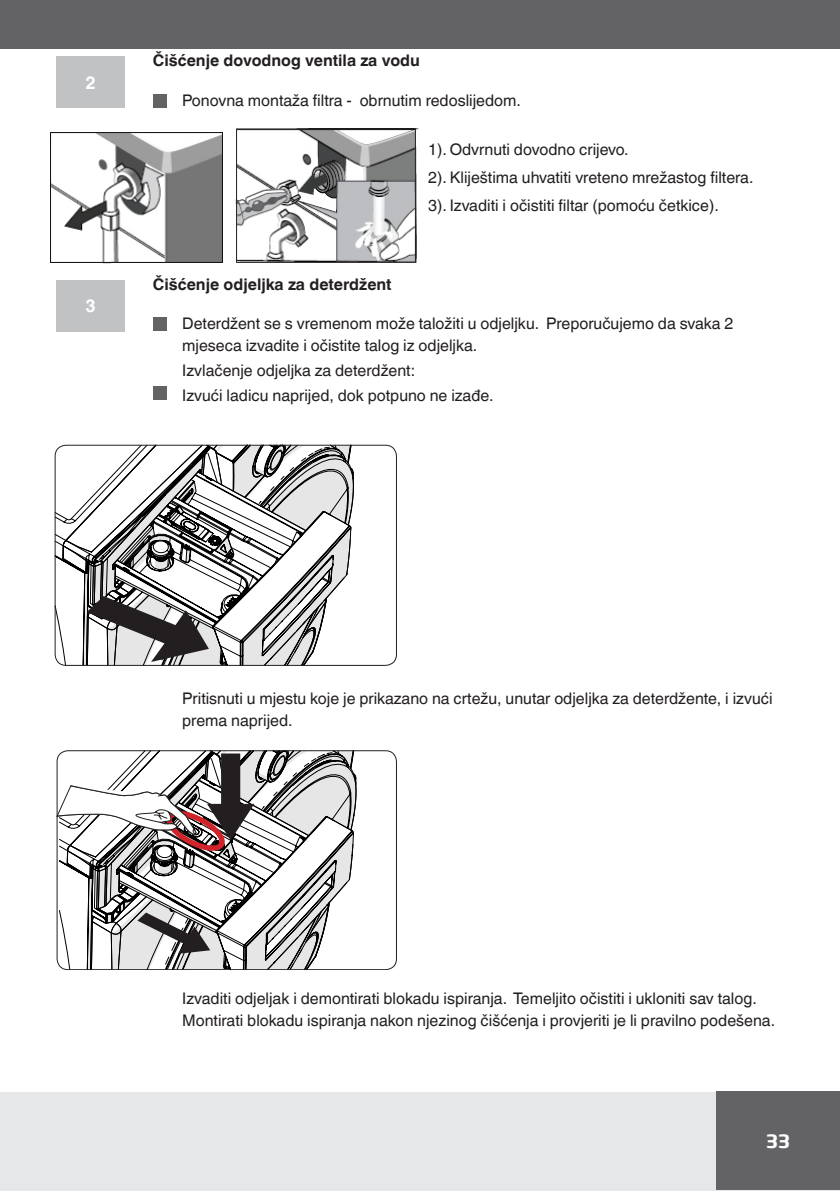
<style>
.page{position:relative;width:840px;height:1191px;background:#fff}
.page>*{position:absolute;margin:0;border:0;box-sizing:border-box;transform-origin:0 0}
.t1{font:700 18px "Soho Gothic Pro";color:#fff}
.t2{font:700 18px "Helvetica World";color:#fff}
.BODY-PODSTAWOWE_punkty{font:16px/22px "Helvetica World";color:#231f20}
.BODY-PODSTAWOWE_szanowny-kliencie{font:700 16px "Helvetica World";color:#231f20}
</style>
<div class="page">
<div style="left:0;top:1092px;width:839px;height:99px;background:#e6e7e9"></div>
<div style="left:715px;top:1091px;width:124px;height:99px;background:#636366"></div>
<div style="left:0;top:0;width:839px;height:49px;background:#636366"></div>
<div style="left:56px;top:57px;width:69px;height:51px;background:#c1c2c4"></div>
<div style="left:56px;top:280px;width:69px;height:51px;background:#c1c2c4"></div>
<div style="left:153px;top:94px;width:13px;height:14px;background:#636366"></div>
<div style="left:153px;top:317px;width:13px;height:14px;background:#636366"></div>
<img style="left:235px;top:128px;width:183px;height:135px">
<img style="left:50px;top:132px;width:173px;height:132px">
<svg style="left:55px;top:444px;width:299px;height:222px"></svg>
<div style="left:55px;top:445px;width:341px;height:220px;border:1px solid #231f20;border-radius:11px"></div>
<div style="left:153px;top:386px;width:13px;height:13px;background:#636366"></div>
<svg style="left:57px;top:750px;width:299px;height:221px"></svg>
<div style="left:57px;top:750px;width:339px;height:220px;border:1px solid #231f20;border-radius:11px"></div>
<p class="t2" style="left:85px;top:72px;width:12px">2</p>
<p class="t2" style="left:85px;top:295px;width:12px">3</p>
<p class="BODY-PODSTAWOWE_szanowny-kliencie" style="left:153px;top:51px;width:268px">Čišćenje dovodnog ventila za vodu</p>
<p class="BODY-PODSTAWOWE_punkty" style="left:182px;top:89px;width:340px">Ponovna montaža filtra - obrnutim redoslijedom.</p>
<p class="BODY-PODSTAWOWE_szanowny-kliencie" style="left:153px;top:275px;width:240px">Čišćenje odjeljka za deterdžent</p>
<p class="BODY-PODSTAWOWE_punkty" style="left:428px;top:139px;width:202px">1). Odvrnuti dovodno crijevo.</p>
<p class="BODY-PODSTAWOWE_punkty" style="left:428px;top:167px;width:327px">2). Kliještima uhvatiti vreteno mrežastog filtera.</p>
<p class="BODY-PODSTAWOWE_punkty" style="left:428px;top:194px;width:292px">3). Izvaditi i očistiti filtar (pomoću četkice).</p>
<p class="BODY-PODSTAWOWE_punkty" style="left:182px;top:312px;width:552px">Deterdžent se s vremenom može taložiti u odjeljku. Preporučujemo da svaka 2 mjeseca izvadite i očistite talog iz odjeljka.</p>
<p class="BODY-PODSTAWOWE_punkty" style="left:182px;top:359px;width:234px">Izvlačenje odjeljka za deterdžent:</p>
<p class="BODY-PODSTAWOWE_punkty" style="left:182px;top:384px;width:313px">Izvući ladicu naprijed, dok potpuno ne izađe.</p>
<p class="BODY-PODSTAWOWE_punkty" style="left:182px;top:687px;width:591px">Pritisnuti u mjestu koje je prikazano na crtežu, unutar odjeljka za deterdžente, i izvući prema naprijed.</p>
<p class="BODY-PODSTAWOWE_punkty" style="left:182px;top:987px;width:594px">Izvaditi odjeljak i demontirati blokadu ispiranja. Temeljito očistiti i ukloniti sav talog.<br>Montirati blokadu ispiranja nakon njezinog čišćenja i provjeriti je li pravilno podešena.</p>
<p class="t1" style="left:765px;top:1127px;width:25px">33</p>
</div>
